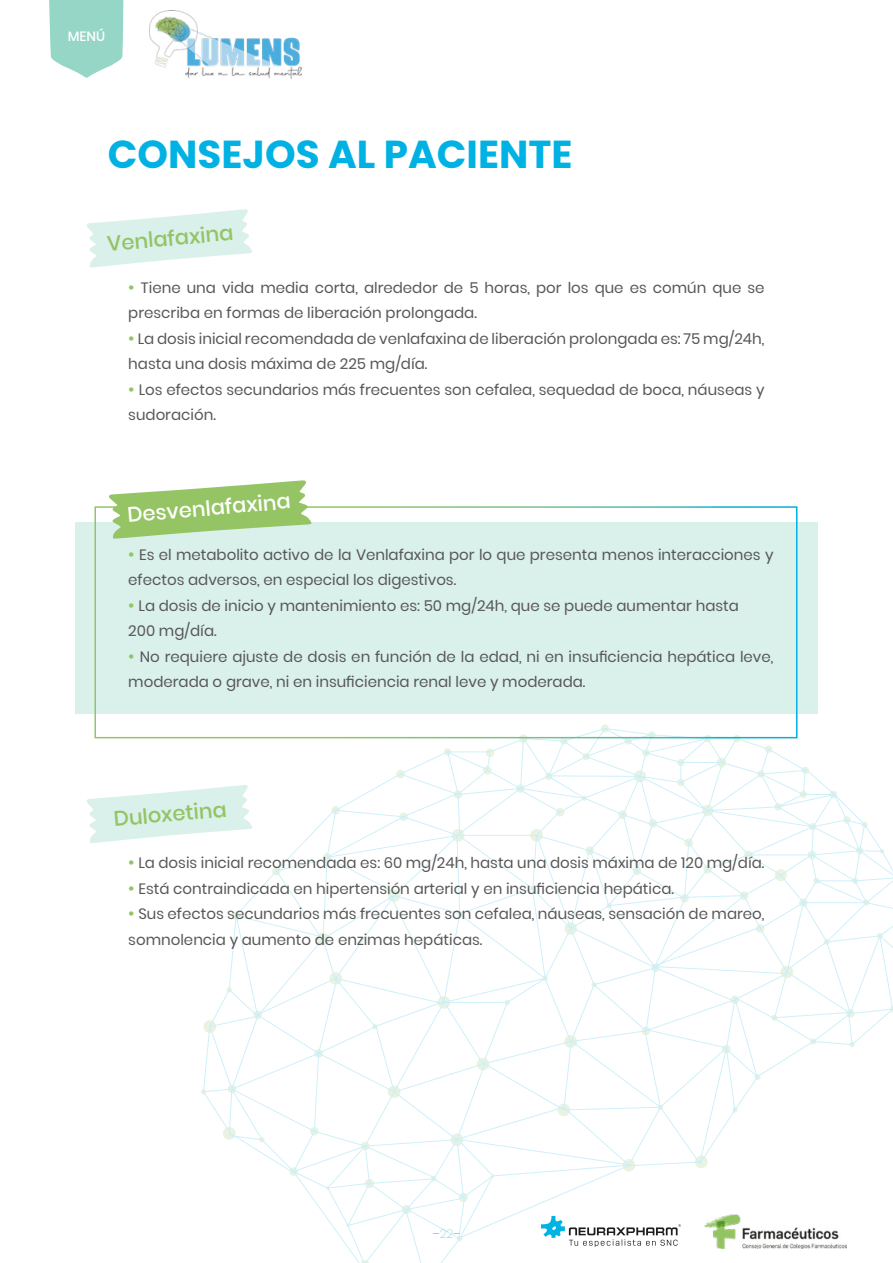
<style>
.page{position:relative;width:893px;height:1263px;background:#fff}
.page>*{position:absolute;margin:0;border:0;box-sizing:border-box;transform-origin:0 0}
.t1{font:700 39px "Poppins";color:#00b2e3}
.t2{font:500 21px "Poppins";color:#93c464}
.t3{font:500 21px "Poppins";color:#fff}
.t4{font:15px/25.5px "Poppins";color:#575756}
.t5{font:500 13.5px "Poppins";color:#fff}
.t6{font:300 12px "Poppins";color:#93c464}
.s1{font-weight:500;font-size:16.5px;color:#93c464}
.s2{font-weight:100;color:#00b2e3}
</style>
<div class="page">
<img style="left:150px;top:11px;width:152px;height:68px">
<svg style="left:601px;top:724px;width:8px;height:8px"></svg>
<svg style="left:202px;top:727px;width:691px;height:367px"></svg>
<svg style="left:203px;top:895px;width:690px;height:368px"></svg>
<svg style="left:49px;top:0;width:75px;height:78px;background:#a5dccf"></svg>
<img style="left:704px;top:1214px;width:143px;height:35px">
<svg style="left:541px;top:1216px;width:140px;height:31px"></svg>
<div style="left:75px;top:523px;width:743px;height:191px;background:#daf0eb"></div>
<svg style="left:86px;top:209px;width:166px;height:59px"></svg>
<div style="left:94px;top:506px;width:703px;height:232px;border:2px solid #fff"></div>
<svg style="left:108px;top:480px;width:204px;height:59px"></svg>
<svg style="left:86px;top:784px;width:166px;height:59px"></svg>
<p class="t5" style="left:68px;top:29px;width:39px">MENÚ</p>
<h1 class="t1" style="left:108px;top:132px;width:466px">CONSEJOS AL PACIENTE</h1>
<h2 class="t2" style="left:106px;top:232px;width:128px;rotate:-5deg">Venlafaxina</h2>
<p class="t4" style="left:128px;top:275px;width:638px"><span class="s1">•</span> Tiene una vida media corta, alrededor de 5 horas, por los que es común que se prescriba en formas de liberación prolongada.</p>
<p class="t4" style="left:128px;top:326px;width:638px"><span class="s1">•</span> La dosis inicial recomendada de venlafaxina de liberación prolongada es: 75 mg/24h, hasta una dosis máxima de 225 mg/día.</p>
<p class="t4" style="left:128px;top:377px;width:638px"><span class="s1">•</span> Los efectos secundarios más frecuentes son cefalea, sequedad de boca, náuseas y sudoración.</p>
<h2 class="t3" style="left:126px;top:503px;width:165px;rotate:-5deg">Desvenlafaxina</h2>
<p class="t4" style="left:128px;top:542px;width:647px"><span class="s1">•</span> Es el metabolito activo de la Venlafaxina por lo que presenta menos interacciones y efectos adversos, en especial los digestivos.</p>
<p class="t4" style="left:128px;top:593px;width:612px"><span class="s1">•</span> La dosis de inicio y mantenimiento es: 50 mg/24h, que se puede aumentar hasta<br>200 mg/día.</p>
<p class="t4" style="left:128px;top:644px;width:647px"><span class="s1">•</span> No requiere ajuste de dosis en función de la edad, ni en insuficiencia hepática leve, moderada o grave, ni en insuficiencia renal leve y moderada.</p>
<h2 class="t2" style="left:113px;top:807px;width:114px;rotate:-5deg">Duloxetina</h2>
<p class="t4" style="left:128px;top:850px;width:638px"><span class="s1">•</span> La dosis inicial recomendada es: 60 mg/24h, hasta una dosis máxima de 120 mg/día.</p>
<p class="t4" style="left:128px;top:876px;width:547px"><span class="s1">•</span> Está contraindicada en hipertensión arterial y en insuficiencia hepática.</p>
<p class="t4" style="left:128px;top:901px;width:638px"><span class="s1">•</span> Sus efectos secundarios más frecuentes son cefalea, náuseas, sensación de mareo, somnolencia y aumento de enzimas hepáticas.</p>
<p class="t6" style="left:432px;top:1227px;width:30px">–<span class="s2">22</span>–</p>
</div>
